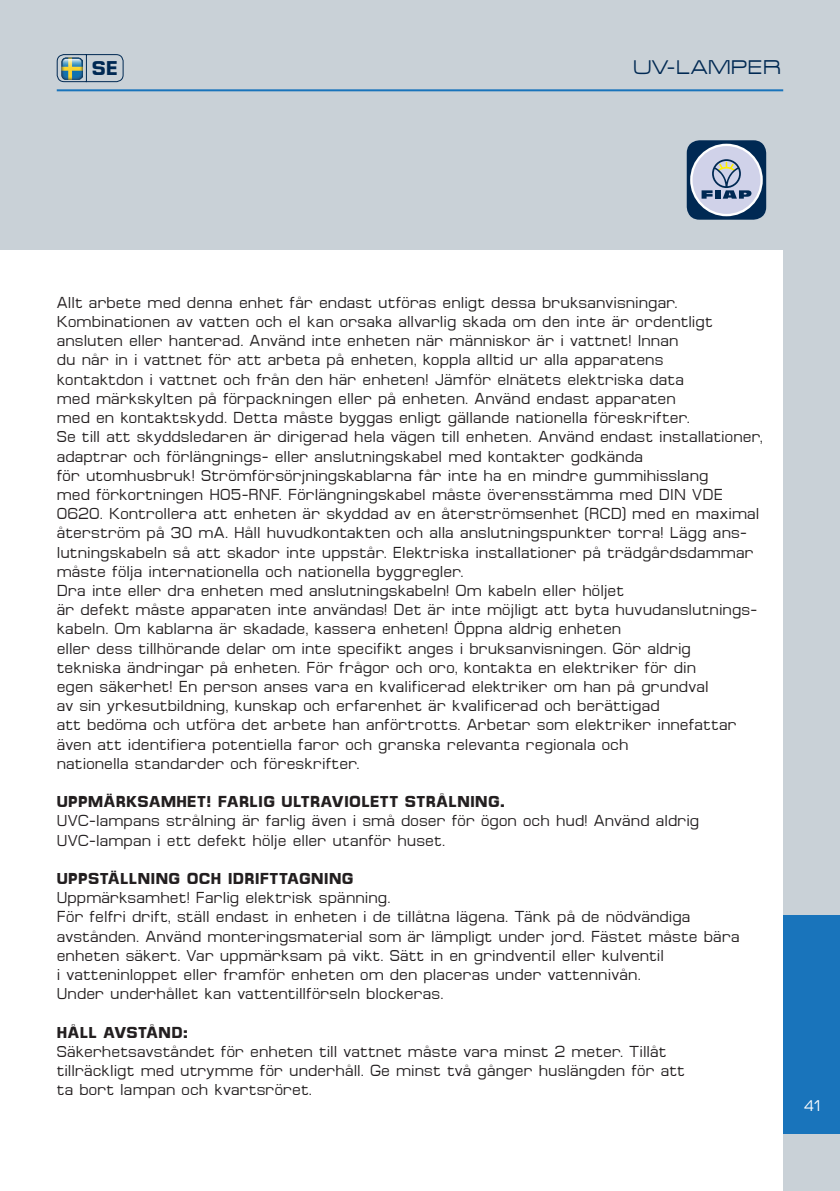
<style>
.page{position:relative;width:840px;height:1191px;background:#fff}
.page>*{position:absolute;margin:0;border:0;box-sizing:border-box;transform-origin:0 0}
.t1{font:20px "Micro Extend FLF";letter-spacing:.025em;color:#002953}
.t2{font:700 20px "Micro FLF";color:#002953}
.t3{font:16px/19.2px "Micro FLF";letter-spacing:.01em;color:#231f20}
.t4{font:700 16px "Micro FLF";letter-spacing:.025em;color:#231f20}
.t5{font:15.6px "Micro FLF";color:#fff}
</style>
<div class="page">
<div style="left:782px;top:0;width:57px;height:1191px;background:#c9d1d7"></div>
<div style="left:0;top:0;width:839px;height:250px;background:#c9d1d7"></div>
<div style="left:782px;top:915px;width:57px;height:218px;background:#1974bb"></div>
<hr style="left:57px;top:89px;width:725px;height:2px;background:#1974bb">
<svg style="left:56px;top:54px;width:68px;height:29px"></svg>
<img style="left:61px;top:57px;width:22px;height:22px">
<div style="left:686px;top:140px;width:79px;height:80px;background:#002953;border-radius:13px"></div>
<svg style="left:689px;top:144px;width:73px;height:72px"></svg>
<div style="left:692px;top:146px;width:68px;height:68px;background:#d0d2e9;border-radius:50%"></div>
<svg style="left:701px;top:159px;width:50px;height:40px"></svg>
<p class="t2" style="left:92px;top:57px;width:27px">SE</p>
<p class="t1" style="left:632px;top:57px;width:149px">UV-LAMPER</p>
<p class="t3" style="left:57px;top:293px;width:707px">Allt arbete med denna enhet får endast utföras enligt dessa bruksanvisningar.<br>Kombinationen av vatten och el kan orsaka allvarlig skada om den inte är ordentligt ansluten eller hanterad. Använd inte enheten när människor är i vattnet! Innan<br>du når in i vattnet för att arbeta på enheten, koppla alltid ur alla apparatens<br>kontaktdon i vattnet och från den här enheten! Jämför elnätets elektriska data<br>med märkskylten på förpackningen eller på enheten. Använd endast apparaten<br>med en kontaktskydd. Detta måste byggas enligt gällande nationella föreskrifter.<br>Se till att skyddsledaren är dirigerad hela vägen till enheten. Använd endast installationer, adaptrar och förlängnings- eller anslutningskabel med kontakter godkända<br>för utomhusbruk! Strömförsörjningskablarna får inte ha en mindre gummihisslang<br>med förkortningen H05-RNF. Förlängningskabel måste överensstämma med DIN VDE 0620. Kontrollera att enheten är skyddad av en återströmsenhet (RCD) med en maximal återström på 30 mA. Håll huvudkontakten och alla anslutningspunkter torra! Lägg ans&shy;lutningskabeln så att skador inte uppstår. Elektriska installationer på trädgårdsdammar måste följa internationella och nationella byggregler.<br>Dra inte eller dra enheten med anslutningskabeln! Om kabeln eller höljet<br>är defekt måste apparaten inte användas! Det är inte möjligt att byta huvudanslutnings&shy;kabeln. Om kablarna är skadade, kassera enheten! Öppna aldrig enheten<br>eller dess tillhörande delar om inte specifikt anges i bruksanvisningen. Gör aldrig<br>tekniska ändringar på enheten. För frågor och oro, kontakta en elektriker för din<br>egen säkerhet! En person anses vara en kvalificerad elektriker om han på grundval<br>av sin yrkesutbildning, kunskap och erfarenhet är kvalificerad och berättigad<br>att bedöma och utföra det arbete han anförtrotts. Arbetar som elektriker innefattar även att identifiera potentiella faror och granska relevanta regionala och<br>nationella standarder och föreskrifter.</p>
<p class="t4" style="left:57px;top:792px;width:449px">UPPMÄRKSAMHET! FARLIG ULTRAVIOLETT STRÅLNING.</p>
<p class="t3" style="left:57px;top:811px;width:643px">UVC-lampans strålning är farlig även i små doser för ögon och hud! Använd aldrig<br>UVC-lampan i ett defekt hölje eller utanför huset.</p>
<p class="t4" style="left:57px;top:869px;width:298px">UPPSTÄLLNING OCH IDRIFTTAGNING</p>
<p class="t3" style="left:57px;top:888px;width:684px">Uppmärksamhet! Farlig elektrisk spänning.<br>För felfri drift, ställ endast in enheten i de tillåtna lägena. Tänk på de nödvändiga avstånden. Använd monteringsmaterial som är lämpligt under jord. Fästet måste bära enheten säkert. Var uppmärksam på vikt. Sätt in en grindventil eller kulventil<br>i vatteninloppet eller framför enheten om den placeras under vattennivån.<br>Under underhållet kan vattentillförseln blockeras.</p>
<p class="t4" style="left:57px;top:1023px;width:133px">HÅLL AVSTÅND:</p>
<p class="t3" style="left:57px;top:1042px;width:629px">Säkerhetsavståndet för enheten till vattnet måste vara minst 2 meter. Tillåt tillräckligt med utrymme för underhåll. Ge minst två gånger huslängden för att ta bort lampan och kvartsröret.</p>
<p class="t5" style="left:803px;top:1097px;width:20px">41</p>
</div>
